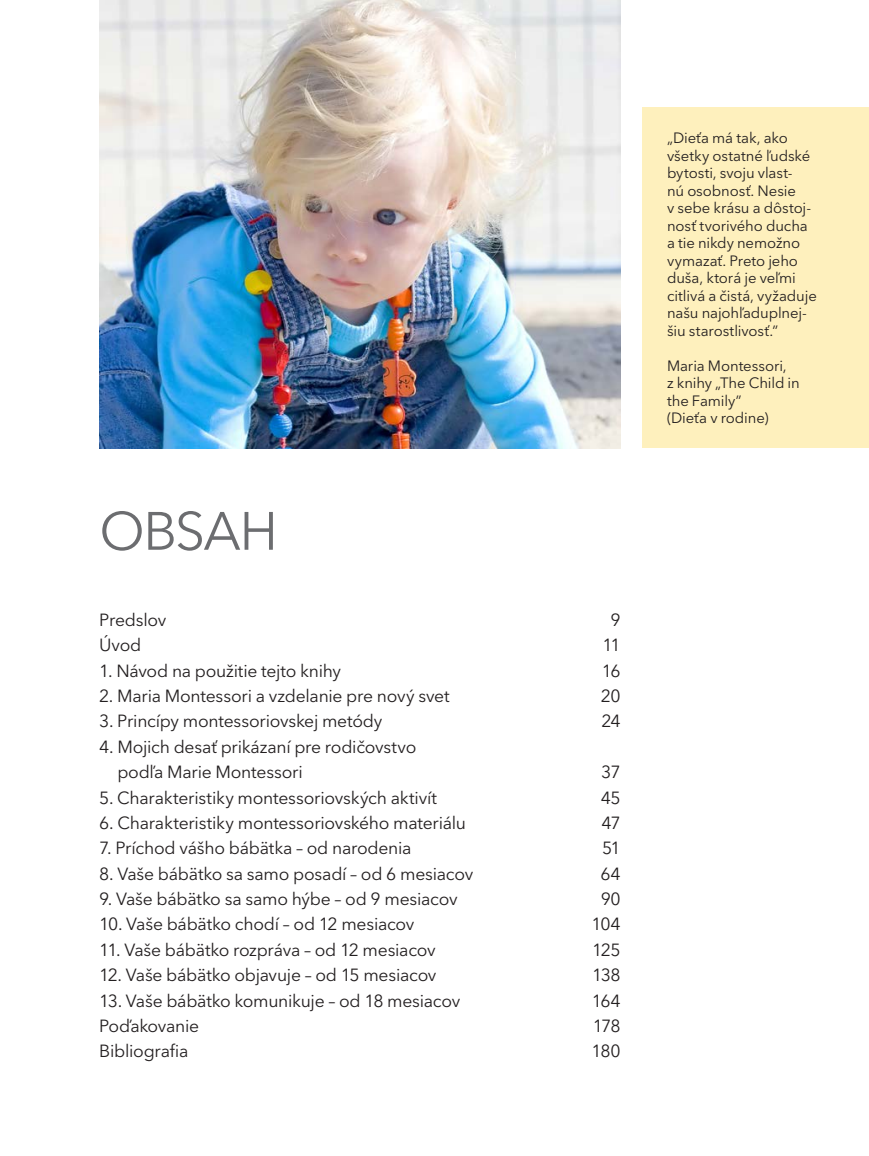
<style>
.page{position:relative;width:869px;height:1156px;background:#fff}
.page>*{position:absolute;margin:0;border:0;box-sizing:border-box;transform-origin:0 0}
.nadpis_kapitoly{font:53.38px "Avenir Next LT Pro";letter-spacing:-.03em;color:#6c6d70}
.t1{font:17.5px/25.4px "Avenir Next LT Pro";letter-spacing:-.015em;color:#231f20}
.t2{font:14.88px/17.5px "Avenir Next LT Pro";letter-spacing:-.005em;color:#231f20}
</style>
<div class="page">
<div style="left:642px;top:107px;width:226px;height:341px;background:#fef0bd"></div>
<img style="left:99px;top:0;width:521px;height:448px">
<p class="nadpis_kapitoly" style="left:99px;top:499px;width:180px">OBSAH</p>
<p class="t1" style="left:99px;top:607px;width:69px">Predslov</p>
<p class="t1" style="left:610px;top:607px;width:12px">9</p>
<p class="t1" style="left:99px;top:632px;width:44px">Úvod</p>
<p class="t1" style="left:602px;top:632px;width:20px">11</p>
<p class="t1" style="left:99px;top:658px;width:243px">1. Návod na použitie tejto knihy</p>
<p class="t1" style="left:601px;top:658px;width:20px">16</p>
<p class="t1" style="left:99px;top:683px;width:352px">2. Maria Montessori a vzdelanie pre nový svet</p>
<p class="t1" style="left:600px;top:683px;width:21px">20</p>
<p class="t1" style="left:99px;top:708px;width:284px">3. Princípy montessoriovskej metódy</p>
<p class="t1" style="left:601px;top:708px;width:21px">24</p>
<p class="t1" style="left:117px;top:734px;width:300px;text-indent:-18px">4. Mojich desať prikázaní pre rodičovstvo podľa Marie Montessori</p>
<p class="t1" style="left:601px;top:759px;width:21px">37</p>
<p class="t1" style="left:99px;top:785px;width:339px">5. Charakteristiky montessoriovských aktivít</p>
<p class="t1" style="left:600px;top:785px;width:21px">45</p>
<p class="t1" style="left:99px;top:810px;width:368px">6. Charakteristiky montessoriovského materiálu</p>
<p class="t1" style="left:601px;top:810px;width:21px">47</p>
<p class="t1" style="left:99px;top:835px;width:313px">7. Príchod vášho bábätka – od narodenia</p>
<p class="t1" style="left:601px;top:835px;width:20px">51</p>
<p class="t1" style="left:99px;top:861px;width:375px">8. Vaše bábätko sa samo posadí – od 6 mesiacov</p>
<p class="t1" style="left:600px;top:861px;width:22px">64</p>
<p class="t1" style="left:99px;top:886px;width:359px">9. Vaše bábätko sa samo hýbe – od 9 mesiacov</p>
<p class="t1" style="left:600px;top:886px;width:22px">90</p>
<p class="t1" style="left:99px;top:911px;width:316px">10. Vaše bábätko chodí – od 12 mesiacov</p>
<p class="t1" style="left:591px;top:911px;width:31px">104</p>
<p class="t1" style="left:99px;top:937px;width:338px">11. Vaše bábätko rozpráva – od 12 mesiacov</p>
<p class="t1" style="left:592px;top:937px;width:30px">125</p>
<p class="t1" style="left:99px;top:962px;width:338px">12. Vaše bábätko objavuje – od 15 mesiacov</p>
<p class="t1" style="left:592px;top:962px;width:30px">138</p>
<p class="t1" style="left:99px;top:988px;width:362px">13. Vaše bábätko komunikuje – od 18 mesiacov</p>
<p class="t1" style="left:591px;top:988px;width:30px">164</p>
<p class="t1" style="left:99px;top:1013px;width:101px">Poďakovanie</p>
<p class="t1" style="left:592px;top:1013px;width:29px">178</p>
<p class="t1" style="left:99px;top:1038px;width:90px">Bibliografia</p>
<p class="t1" style="left:591px;top:1038px;width:31px">180</p>
<p class="t2" style="left:666px;top:129px;width:151px">„Dieťa má tak, ako všetky ostatné ľudské bytosti, svoju vlast-<br>nú osobnosť. Nesie<br>v sebe krásu a dôstoj&shy;nosť tvorivého ducha a tie nikdy nemožno vymazať. Preto jeho duša, ktorá je veľmi citlivá a čistá, vyžaduje našu najohľaduplnej&shy;šiu starostlivosť.”</p>
<p class="t2" style="left:666px;top:357px;width:134px">Maria Montessori,<br>z knihy „The Child in the Family”<br>(Dieťa v rodine)</p>
</div>
